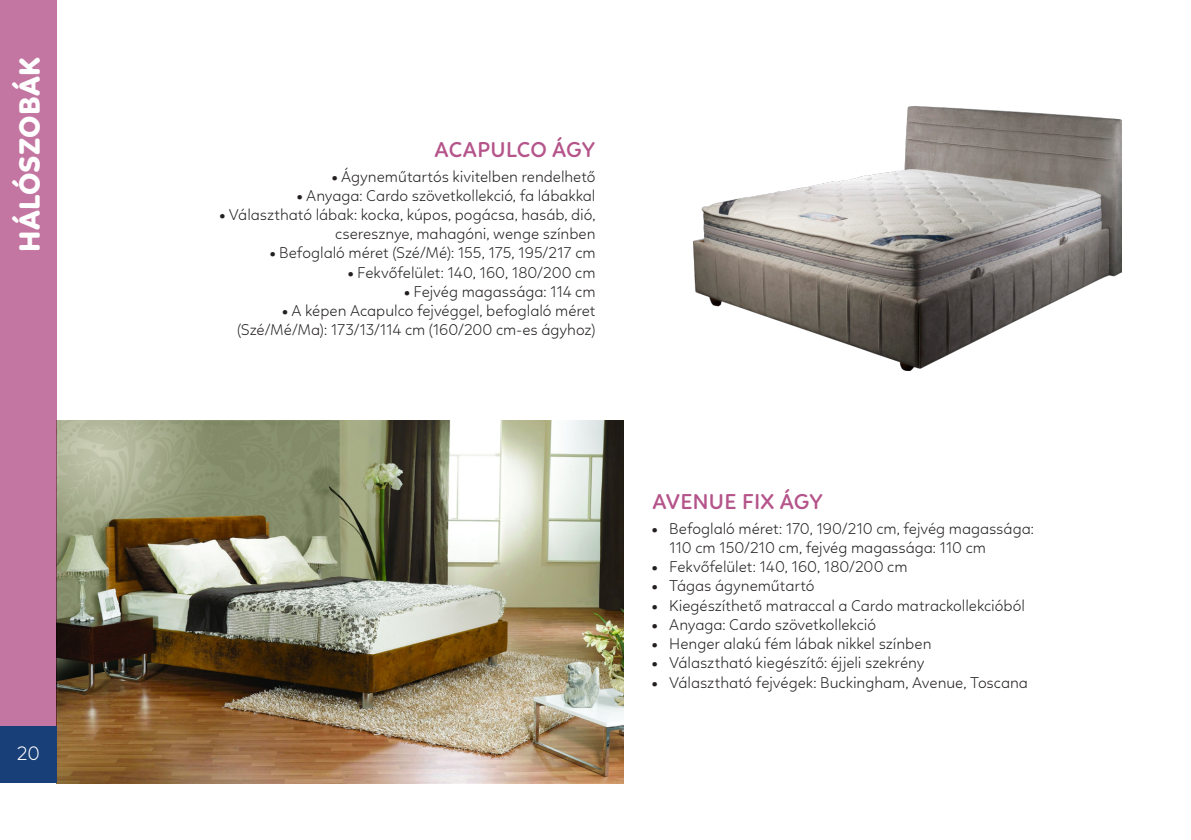
<style>
.page{position:relative;width:1191px;height:840px;background:#fff}
.page>*{position:absolute;margin:0;border:0;box-sizing:border-box;transform-origin:0 0}
.Text_Run{font:800 30px "Linotte";color:#fff}
.Koteret{font:600 22px "Linotte";letter-spacing:.01em;color:#b5548a}
.Text_Run-2{font:300 20px "Linotte";color:#fff}
.Text_Run-3{font:300 16px/19.2px "Linotte";color:#231f20;text-align:right}
</style>
<div class="page">
<img style="left:57px;top:420px;width:567px;height:362px">
<img style="left:693px;top:106px;width:428px;height:264px">
<div style="left:0;top:0;width:57px;height:726px;background:#c376a1"></div>
<div style="left:0;top:726px;width:57px;height:56px;background:#193f78"></div>
<p class="Text_Run" style="left:12px;top:251px;width:196px;rotate:-90deg">HÁLÓSZOBÁK</p>
<p class="Text_Run-2" style="left:17px;top:741px;width:24px">20</p>
<p class="Koteret" style="left:434px;top:136px;width:162px">ACAPULCO ÁGY</p>
<p class="Text_Run-3" style="left:332px;top:166px;width:265px">• Ágyneműtartós kivitelben rendelhető</p>
<p class="Text_Run-3" style="left:297px;top:185px;width:300px">• Anyaga: Cardo szövetkollekció, fa lábakkal</p>
<p class="Text_Run-3" style="left:220px;top:205px;width:377px">• Választható lábak: kocka, kúpos, pogácsa, hasáb, dió, cseresznye, mahagóni, wenge színben</p>
<p class="Text_Run-3" style="left:270px;top:243px;width:327px">• Befoglaló méret (Szé/Mé): 155, 175, 195/217 cm</p>
<p class="Text_Run-3" style="left:348px;top:262px;width:249px">• Fekvőfelület: 140, 160, 180/200 cm</p>
<p class="Text_Run-3" style="left:404px;top:281px;width:192px">• Fejvég magassága: 114 cm</p>
<p class="Text_Run-3" style="left:237px;top:301px;width:360px">• A képen Acapulco fejvéggel, befoglaló méret (Szé/Mé/Ma): 173/13/114 cm (160/200 cm-es ágyhoz)</p>
<p class="Koteret" style="left:652px;top:488px;width:172px">AVENUE FIX ÁGY</p>
<p class="Text_Run-3" style="left:669px;top:518px;width:366px;text-align:left;text-indent:-17px">• Befoglaló méret: 170, 190/210 cm, fejvég magassága:<br>110 cm 150/210 cm, fejvég magassága: 110 cm</p>
<p class="Text_Run-3" style="left:652px;top:557px;width:257px">• Fekvőfelület: 140, 160, 180/200 cm</p>
<p class="Text_Run-3" style="left:652px;top:576px;width:164px">• Tágas ágyneműtartó</p>
<p class="Text_Run-3" style="left:652px;top:595px;width:374px">• Kiegészíthető matraccal a Cardo matrackollekcióból</p>
<p class="Text_Run-3" style="left:652px;top:614px;width:225px">• Anyaga: Cardo szövetkollekció</p>
<p class="Text_Run-3" style="left:652px;top:633px;width:281px">• Henger alakú fém lábak nikkel színben</p>
<p class="Text_Run-3" style="left:652px;top:653px;width:274px">• Választható kiegészítő: éjjeli szekrény</p>
<p class="Text_Run-3" style="left:652px;top:672px;width:377px">• Választható fejvégek: Buckingham, Avenue, Toscana</p>
</div>
